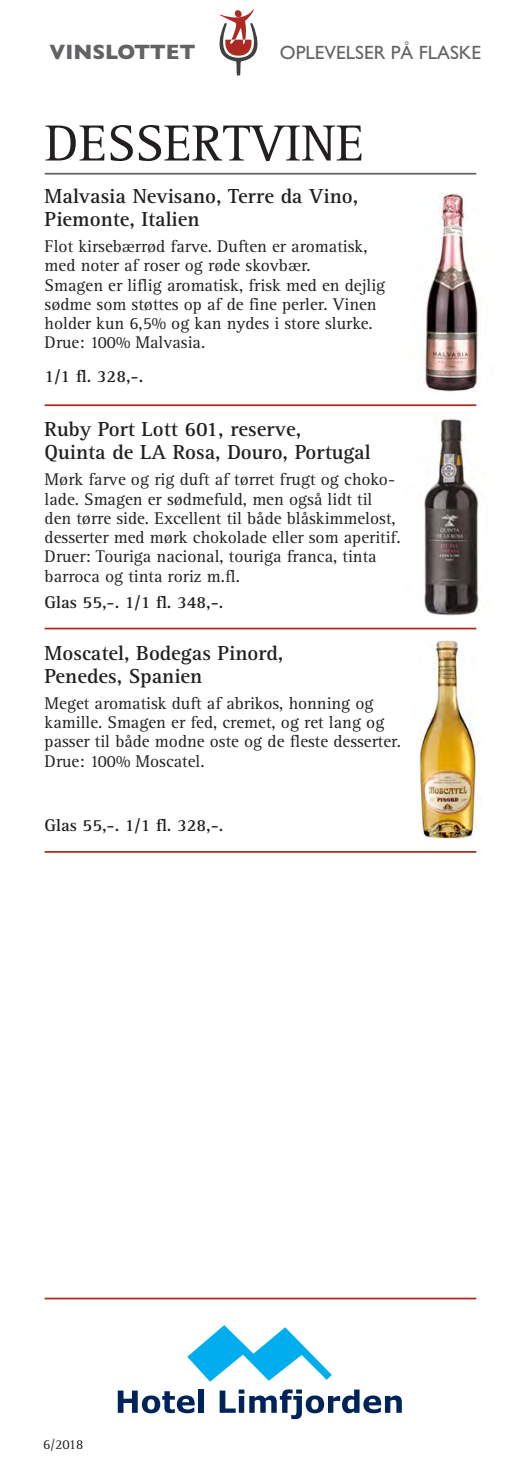
<style>
.page{position:relative;width:521px;height:1474px;background:#fff}
.page>*{position:absolute;margin:0;border:0;box-sizing:border-box;transform-origin:0 0}
.t1{font:52.5px "Rotis Serif";color:#231f20}
.t2{font:700 21px/22.8px "Rotis Serif";color:#231f20}
.t3{font:700 21px "Gill Sans";color:#636366}
.t4{font:19.25px "Gill Sans";color:#636366}
.t5{font:17.5px/19.2px "Rotis Serif";color:#231f20}
.t6{font:700 17.5px "Rotis Serif";color:#231f20}
.t7{font:14px "Rotis Serif";color:#231f20}
</style>
<div class="page">
<svg style="left:219px;top:9px;width:38px;height:66px"></svg>
<img style="left:424px;top:193px;width:54px;height:199px">
<hr style="left:45px;top:404px;width:431px;height:2px;background:#ad2a23">
<img style="left:424px;top:418px;width:55px;height:197px">
<hr style="left:45px;top:627px;width:431px;height:2px;background:#ad2a23">
<hr style="left:45px;top:851px;width:431px;height:1px;background:#ad2a23">
<img style="left:419px;top:640px;width:63px;height:198px">
<hr style="left:45px;top:1297px;width:431px;height:2px;background:#ad2a23">
<hr style="left:45px;top:173px;width:431px;height:1px;background:#636366">
<svg style="left:118px;top:1390px;width:77px;height:23px"></svg>
<div style="left:198px;top:1389px;width:6px;height:23px;background:#002359"></div>
<svg style="left:220px;top:1389px;width:182px;height:29px"></svg>
<svg style="left:187px;top:1325px;width:145px;height:56px"></svg>
<p class="t3" style="left:50px;top:45px;width:148px">VINSLOTTET</p>
<p class="t4" style="left:280px;top:46px;width:203px">OPLEVELSER PÅ FLASKE</p>
<p class="t1" style="left:45px;top:124px;width:321px">DESSERTVINE</p>
<p class="t2" style="left:45px;top:187px;width:315px">Malvasia Nevisano, Terre da Vino,<br>Piemonte, Italien</p>
<p class="t5" style="left:45px;top:238px;width:324px">Flot kirsebærrød farve. Duften er aromatisk, med noter af roser og røde skovbær.</p>
<p class="t5" style="left:45px;top:277px;width:342px">Smagen er liflig aromatisk, frisk med en dejlig sødme som støttes op af de fine perler. Vinen holder kun 6,5% og kan nydes i store slurke.</p>
<p class="t5" style="left:45px;top:334px;width:162px">Drue: 100% Malvasia.</p>
<p class="t6" style="left:45px;top:369px;width:100px">1/1 fl. 328,-.</p>
<p class="t2" style="left:45px;top:420px;width:258px">Ruby Port Lott 601, reserve,</p>
<p class="t2" style="left:45px;top:443px;width:327px">Quinta de LA Rosa, Douro, Portugal</p>
<p class="t5" style="left:45px;top:471px;width:357px">Mørk farve og rig duft af tørret frugt og choko&shy;lade. Smagen er sødmefuld, men også lidt til den tørre side. Excellent til både blåskimmelost, desserter med mørk chokolade eller som aperitif.</p>
<p class="t5" style="left:45px;top:548px;width:333px">Druer: Touriga nacional, touriga franca, tinta barroca og tinta roriz m.fl.</p>
<p class="t6" style="left:45px;top:596px;width:180px">Glas 55,-. 1/1 fl. 348,-.</p>
<p class="t2" style="left:45px;top:643px;width:240px">Moscatel, Bodegas Pinord,</p>
<p class="t2" style="left:45px;top:666px;width:159px">Penedes, Spanien</p>
<p class="t5" style="left:45px;top:695px;width:330px">Meget aromatisk duft af abrikos, honning og</p>
<p class="t5" style="left:45px;top:714px;width:358px">kamille. Smagen er fed, cremet, og ret lang og passer til både modne oste og de fleste desserter.</p>
<p class="t5" style="left:45px;top:752px;width:161px">Drue: 100% Moscatel.</p>
<p class="t6" style="left:45px;top:819px;width:180px">Glas 55,-. 1/1 fl. 328,-.</p>
<p class="t7" style="left:43px;top:1439px;width:42px">6/2018</p>
</div>
